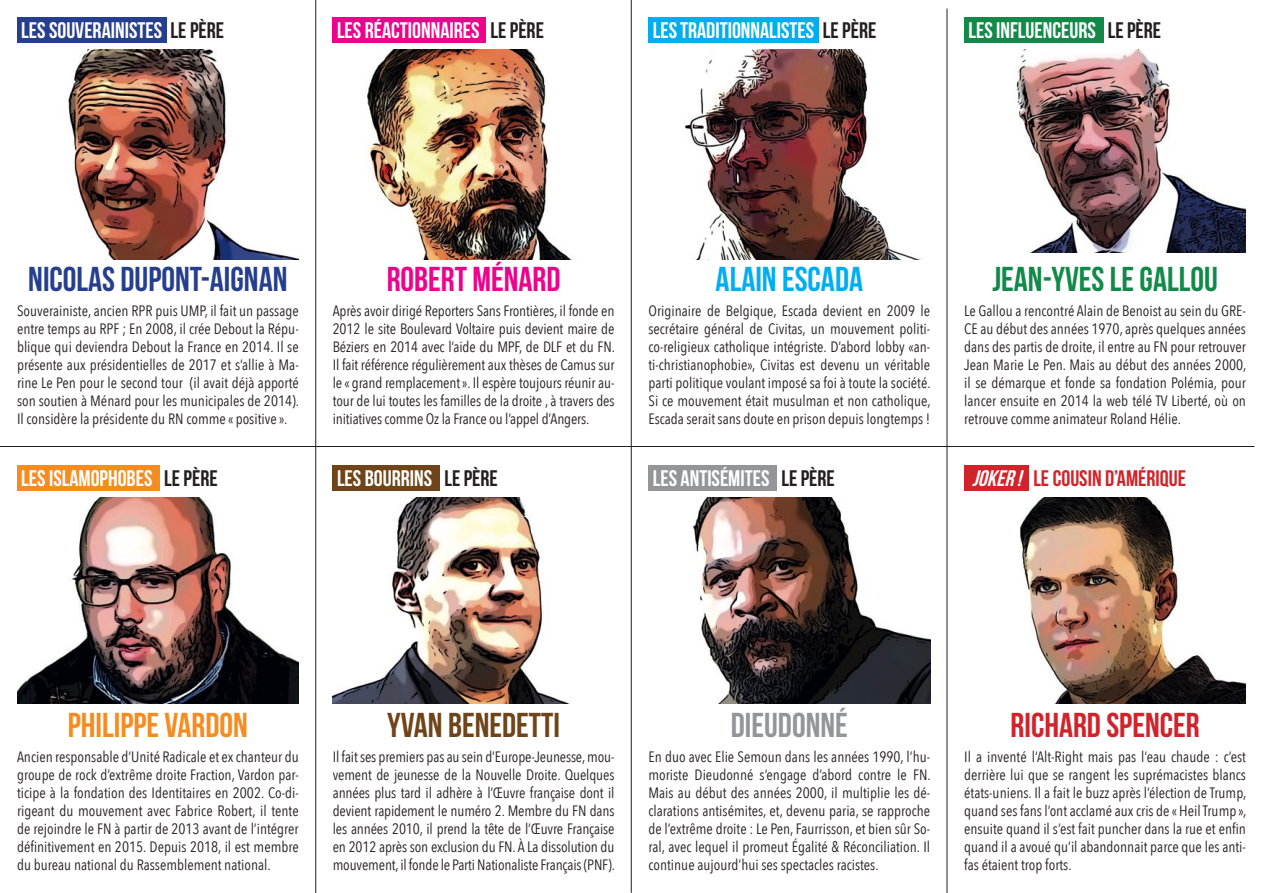
<style>
.page{position:relative;width:1263px;height:893px;background:#fff}
.page>*{position:absolute;margin:0;border:0;box-sizing:border-box;transform-origin:0 0}
.t1{font:34.5px "Bebas Neue";color:#253f8e}
.t2{font:34.5px "Bebas Neue";color:#128949}
.t3{font:34.5px "Bebas Neue";color:#f68c1f}
.t4{font:34.5px "Bebas Neue";color:#d1232a}
.t5{font:34.5px "Bebas Neue";color:#6e4418}
.t6{font:34.5px "Bebas Neue";color:#ed028c}
.t7{font:34.5px "Bebas Neue";color:#00aeef}
.t8{font:34.5px "Bebas Neue";color:#939598}
.t9{font:22.5px "Bebas Neue";color:#fff}
.t10{font:22.5px "Bebas Neue";color:#d1232a}
.t11{font:15px/18px "Avenir Next Condensed";color:#231f20;text-align:justify}
.s1{color:#231f20}
.s2{font-style:italic;color:#fff}
</style>
<div class="page">
<hr style="left:0;top:446px;width:1254px;height:1px;background:#231f20">
<hr style="left:315px;top:0;width:1px;height:893px;background:#231f20">
<hr style="left:631px;top:0;width:1px;height:893px;background:#231f20">
<hr style="left:947px;top:9px;width:1px;height:884px;background:#231f20">
<div style="left:17px;top:17px;width:149px;height:26px;background:#253f8e"></div>
<div style="left:333px;top:17px;width:153px;height:26px;background:#ed028c"></div>
<div style="left:648px;top:17px;width:171px;height:26px;background:#00aeef"></div>
<div style="left:964px;top:17px;width:139px;height:26px;background:#128949"></div>
<div style="left:17px;top:465px;width:143px;height:25px;background:#f68c1f"></div>
<div style="left:333px;top:465px;width:107px;height:25px;background:#6e4418"></div>
<div style="left:648px;top:465px;width:129px;height:25px;background:#939598"></div>
<div style="left:964px;top:465px;width:65px;height:25px;background:#d1232a"></div>
<img style="left:68px;top:49px;width:231px;height:210px">
<img style="left:366px;top:49px;width:205px;height:210px">
<img style="left:685px;top:49px;width:236px;height:210px">
<img style="left:332px;top:497px;width:238px;height:207px">
<img style="left:17px;top:497px;width:282px;height:207px">
<img style="left:1014px;top:49px;width:232px;height:204px">
<img style="left:693px;top:497px;width:237px;height:207px">
<img style="left:1020px;top:497px;width:226px;height:207px">
<h2 class="t9" style="left:21px;top:18px;width:204px">LES SOUVERAINISTES <span class="s1">LE PÈRE</span></h2>
<h2 class="t9" style="left:337px;top:18px;width:208px">LES RÉACTIONNAIRES <span class="s1">LE PÈRE</span></h2>
<h2 class="t9" style="left:653px;top:18px;width:225px">LES TRADITIONNALISTES <span class="s1">LE PÈRE</span></h2>
<h2 class="t9" style="left:968px;top:18px;width:194px">LES INFLUENCEURS <span class="s1">LE PÈRE</span></h2>
<h1 class="t1" style="left:28px;top:260px;width:261px">NICOLAS DUPONT-AIGNAN</h1>
<p class="t11" style="left:17px;top:301px;width:284px">Souverainiste, ancien RPR puis UMP, il fait un passage entre temps au RPF ; En 2008, il crée Debout la Répu&shy;blique qui deviendra Debout la France en 2014. Il se présente aux présidentielles de 2017 et s’allie à Ma&shy;rine Le Pen pour le second tour (il avait déjà apporté son soutien à Ménard pour les municipales de 2014).<br>Il considère la présidente du RN comme « positive ».</p>
<h2 class="t9" style="left:21px;top:466px;width:198px">LES ISLAMOPHOBES <span class="s1">LE PÈRE</span></h2>
<h1 class="t6" style="left:387px;top:260px;width:175px">ROBERT MÉNARD</h1>
<p class="t11" style="left:333px;top:301px;width:284px">Après avoir dirigé Reporters Sans Frontières, il fonde en 2012 le site Boulevard Voltaire puis devient maire de Béziers en 2014 avec l’aide du MPF, de DLF et du FN.<br>Il fait référence régulièrement aux thèses de Camus sur le « grand remplacement ». Il espère toujours réunir au&shy;tour de lui toutes les familles de la droite , à travers des initiatives comme Oz la France ou l’appel d’Angers.</p>
<h2 class="t9" style="left:337px;top:466px;width:162px">LES BOURRINS <span class="s1">LE PÈRE</span></h2>
<h1 class="t7" style="left:716px;top:260px;width:149px">ALAIN ESCADA</h1>
<p class="t11" style="left:648px;top:301px;width:284px">Originaire de Belgique, Escada devient en 2009 le secrétaire général de Civitas, un mouvement politi&shy;co-religieux catholique intégriste. D’abord lobby «an&shy;ti-christianophobie», Civitas est devenu un véritable parti politique voulant imposé sa foi à toute la société.<br>Si ce mouvement était musulman et non catholique, Escada serait sans doute en prison depuis longtemps !</p>
<h2 class="t9" style="left:653px;top:466px;width:184px">LES ANTISÉMITES <span class="s1">LE PÈRE</span></h2>
<h1 class="t2" style="left:992px;top:260px;width:227px">JEAN-YVES LE GALLOU</h1>
<p class="t11" style="left:964px;top:301px;width:284px">Le Gallou a rencontré Alain de Benoist au sein du GRE-CE au début des années 1970, après quelques années dans des partis de droite, il entre au FN pour retrouver Jean Marie Le Pen. Mais au début des années 2000, il se démarque et fonde sa fondation Polémia, pour lancer ensuite en 2014 la web télé TV Liberté, où on retrouve comme animateur Roland Hélie.</p>
<h2 class="t10" style="left:972px;top:466px;width:215px"><span class="s2">JOKER!</span> LE COUSIN D’AMÉRIQUE</h2>
<h1 class="t3" style="left:68px;top:707px;width:181px">PHILIPPE VARDON</h1>
<p class="t11" style="left:17px;top:747px;width:283px">Ancien responsable d’Unité Radicale et ex chanteur du groupe de rock d’extrême droite Fraction, Vardon par&shy;ticipe à la fondation des Identitaires en 2002. Co-di&shy;rigeant du mouvement avec Fabrice Robert, il tente de rejoindre le FN à partir de 2013 avant de l’intégrer définitivement en 2015. Depuis 2018, il est membre du bureau national du Rassemblement national.</p>
<h1 class="t5" style="left:387px;top:707px;width:174px">YVAN BENEDETTI</h1>
<p class="t11" style="left:333px;top:747px;width:284px">Il fait ses premiers pas au sein d’Europe-Jeunesse, mou&shy;vement de jeunesse de la Nouvelle Droite. Quelques années plus tard il adhère à l’Œuvre française dont il devient rapidement le numéro 2. Membre du FN dans les années 2010, il prend la tête de l’Œuvre Française en 2012 après son exclusion du FN. À La dissolution du mouvement, il fonde le Parti Nationaliste Français (PNF).</p>
<h1 class="t8" style="left:731px;top:707px;width:118px">DIEUDONNÉ</h1>
<p class="t11" style="left:648px;top:747px;width:284px">En duo avec Elie Semoun dans les années 1990, l’hu&shy;moriste Dieudonné s’engage d’abord contre le FN.<br>Mais au début des années 2000, il multiplie les dé&shy;clarations antisémites, et, devenu paria, se rapproche de l’extrême droite : Le Pen, Faurrisson, et bien sûr So&shy;ral, avec lequel il promeut Égalité &amp; Réconciliation. Il continue aujourd’hui ses spectacles racistes.</p>
<h1 class="t4" style="left:1010px;top:707px;width:191px">RICHARD SPENCER</h1>
<p class="t11" style="left:964px;top:747px;width:284px">Il a inventé l‘Alt-Right mais pas l‘eau chaude : c’est derrière lui que se rangent les suprémacistes blancs états-uniens. Il a fait le buzz après l’élection de Trump, quand ses fans l’ont acclamé aux cris de « Heil Trump », ensuite quand il s’est fait puncher dans la rue et enfin quand il a avoué qu’il abandonnait parce que les anti&shy;fas étaient trop forts.</p>
</div>
